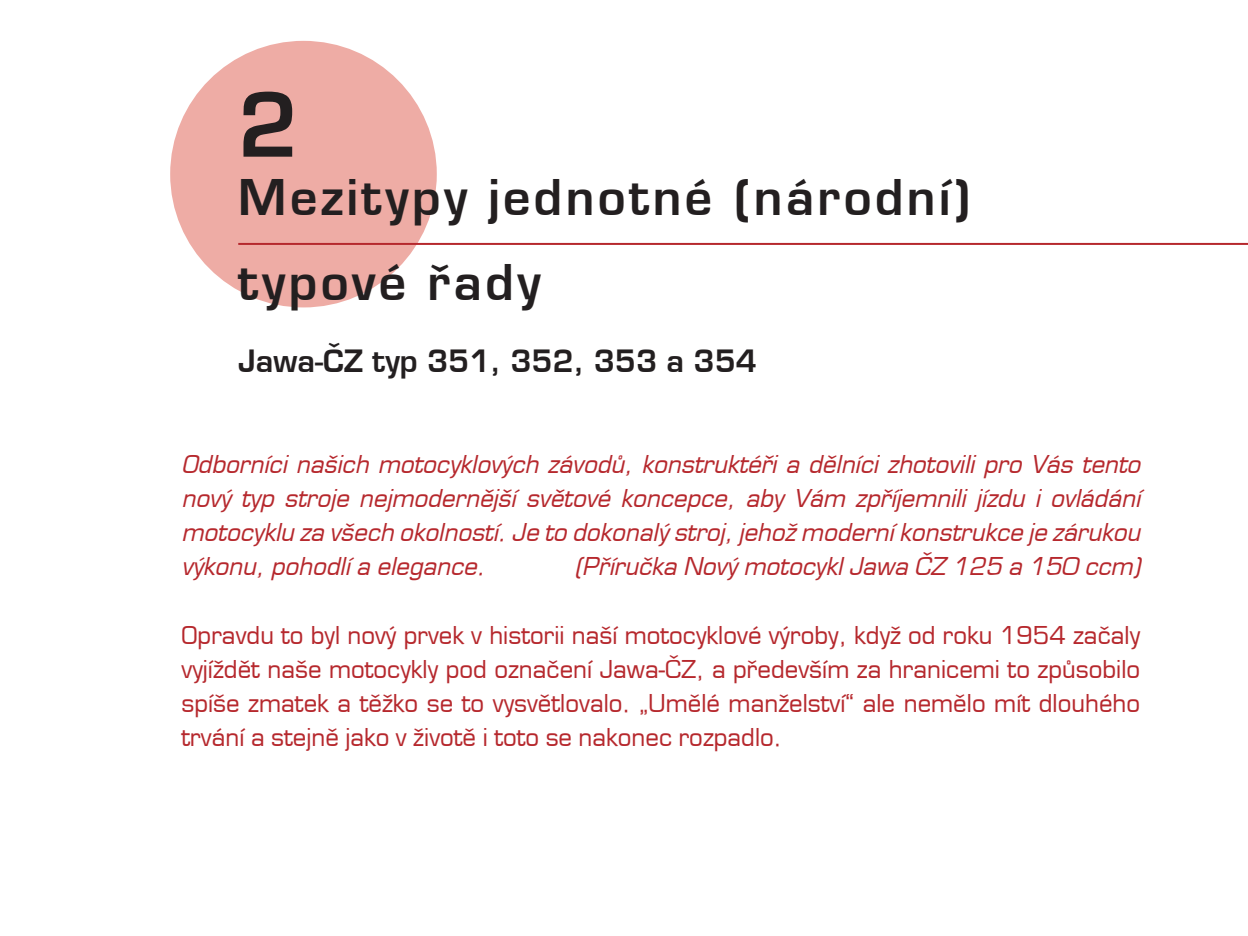
<style>
.page{position:relative;width:1248px;height:936px;background:#fff}
.page>*{position:absolute;margin:0;border:0;box-sizing:border-box;transform-origin:0 0}
.t1{font:700 86px "Euromode";color:#231f20}
.t2{font:700 48px/84px "Euromode";letter-spacing:.07em;color:#231f20}
.t3{font:700 30px "Euromode";color:#231f20}
.t4{font:italic 24px/34px "Euromode";color:#b6282d;text-align:justify}
.t5{font:24px/34px "Euromode";color:#b6282d;text-align:justify}
</style>
<div class="page">
<div style="left:170px;top:41px;width:267px;height:266px;background:#eeaca5;border-radius:50%"></div>
<hr style="left:238px;top:243px;width:1009px;height:2px;background:#b6282d">
<h1 class="t1" style="left:238px;top:73px;width:62px">2</h1>
<h2 class="t2" style="left:238px;top:156px;width:733px">Mezitypy jednotné (národní) typové řady</h2>
<p class="t3" style="left:238px;top:342px;width:520px">Jawa-ČZ typ 351, 352, 353 a 354</p>
<p class="t4" style="left:181px;top:447px;width:960px">Odborníci našich motocyklových závodů, konstruktéři a dělníci zhotovili pro Vás tento nový typ stroje nejmodernější světové koncepce, aby Vám zpříjemnili jízdu i ovládání motocyklu za všech okolností. Je to dokonalý stroj, jehož moderní konstrukce je zárukou výkonu, pohodlí a elegance.</p>
<p class="t4" style="left:574px;top:549px;width:567px">(Příručka Nový motocykl Jawa ČZ 125 a 150 ccm)</p>
<p class="t5" style="left:181px;top:617px;width:960px">Opravdu to byl nový prvek v historii naší motocyklové výroby, když od roku 1954 začaly vyjíždět naše motocykly pod označení Jawa-ČZ, a především za hranicemi to způsobilo spíše zmatek a těžko se to vysvětlovalo. „Umělé manželství“ ale nemělo mít dlouhého trvání a stejně jako v životě i toto se nakonec rozpadlo.</p>
</div>
